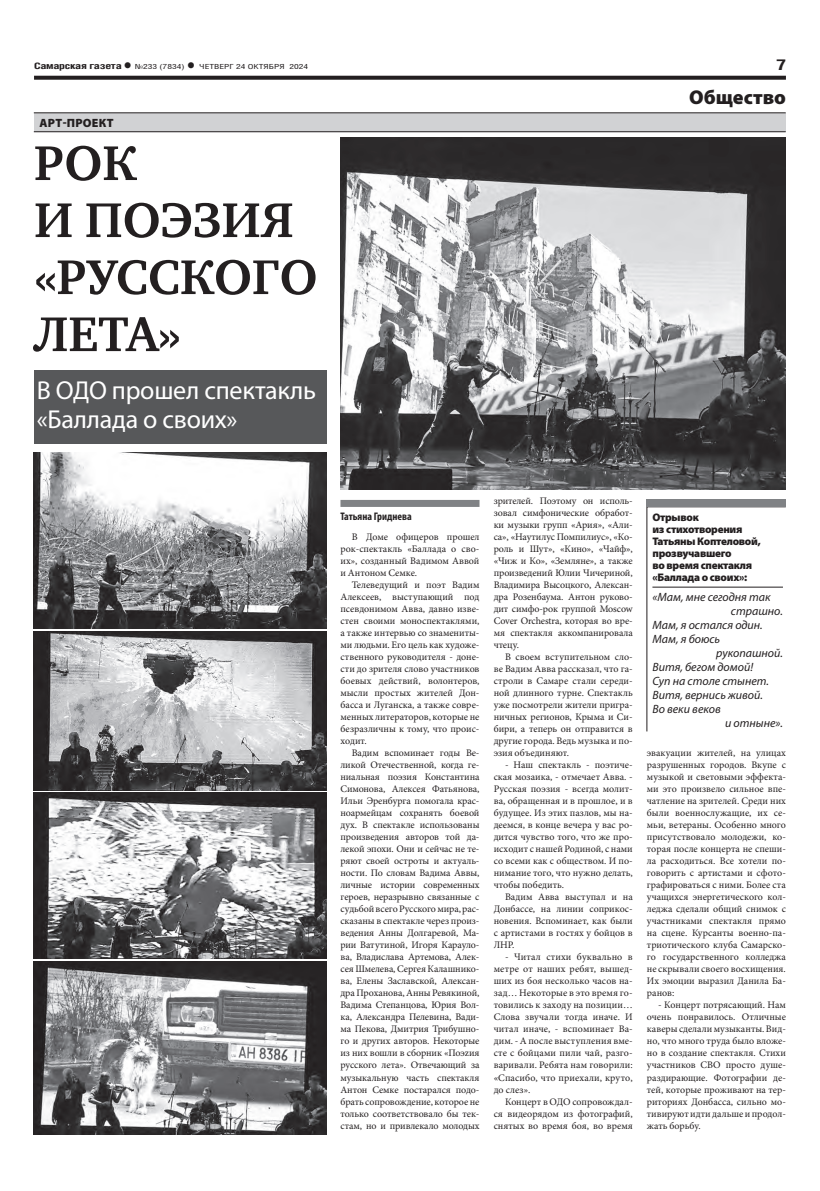
<style>
.page{position:relative;width:820px;height:1191px;background:#fff}
.page>*{position:absolute;margin:0;border:0;box-sizing:border-box;transform-origin:0 0}
.t1{font:700 50px/57px "Charter C";color:#231f20}
.t2{font:26px/29px "Myriad Pro";letter-spacing:-.01em;color:#fff}
.t3{font:900 20px "Myriad Pro";color:#231f20}
.t4{font:700 15px "Helios Cond";color:#231f20;scale:1.4 1}
.t5{font:italic 12px "Myriad Pro";color:#231f20}
.t6{font:900 12px "Myriad Pro";letter-spacing:.02em;color:#231f20}
.t7{font:900 11px/12px "Myriad Pro";letter-spacing:-.025em;color:#231f20}
.t8{font:700 condensed 11px "Myriad Pro";color:#231f20}
.t9{font:10px/12px "Minion Pro";color:#231f20;text-align:justify}
.t10{font:700 9px "Helios Cond";letter-spacing:-.02em;color:#231f20;scale:1.4 1}
.t11{font:7px "Helios Cond";color:#231f20;scale:1.4 1}
.s1{font-size:16px}
.s2{font-weight:700;font-size:16px}
</style>
<div class="page">
<svg style="left:34px;top:76px;width:751px;height:4px;fill:#231f20"></svg>
<div style="left:34px;top:113px;width:751px;height:19px;background:#d1d2d4"></div>
<hr style="left:34px;top:113px;width:751px;height:1px;background:#231f20">
<hr style="left:34px;top:131px;width:751px;height:1px;background:#231f20">
<div style="left:340px;top:500px;width:139px;height:7px;background:#808285"></div>
<div style="left:34px;top:370px;width:292px;height:73px;background:#57585a"></div>
<img style="left:340px;top:137px;width:445px;height:352px">
<svg style="left:646px;top:506px;width:139px;height:225px"></svg>
<div style="left:646px;top:499px;width:139px;height:7px;background:#808285"></div>
<img style="left:34px;top:793px;width:292px;height:165px">
<img style="left:34px;top:632px;width:292px;height:158px">
<img style="left:34px;top:452px;width:292px;height:177px">
<img style="left:34px;top:961px;width:292px;height:173px">
<p class="t10" style="left:34px;top:61px;width:71px">Самарская газета<span class="s1">•</span></p>
<p class="t11" style="left:135px;top:63px;width:125px">№233 (7834) <span class="s2">•</span> ЧЕТВЕРГ 24 ОКТЯБРЯ 2024</p>
<h3 class="t4" style="left:775px;top:55px;width:9px">7</h3>
<h3 class="t3" style="left:688px;top:86px;width:98px">Общество</h3>
<p class="t6" style="left:40px;top:116px;width:75px">АРТ-ПРОЕКТ</p>
<h1 class="t1" style="left:34px;top:135px;width:285px">РОК<br>И ПОЭЗИЯ «РУССКОГО<br>ЛЕТА»</h1>
<h2 class="t2" style="left:37px;top:375px;width:281px">В ОДО прошел спектакль «Баллада о своих»</h2>
<p class="t8" style="left:340px;top:510px;width:73px">Татьяна Гриднева</p>
<p class="t9" style="left:340px;top:531px;width:140px;text-indent:11px">В Доме офицеров прошел рок-спектакль «Баллада о сво&shy;их», созданный Вадимом Аввой и Антоном Семке.</p>
<p class="t9" style="left:340px;top:579px;width:140px;text-indent:11px">Телеведущий и поэт Вадим Алексеев, выступающий под псевдонимом Авва, давно изве&shy;стен своими моноспектаклями, а также интервью со знамениты&shy;ми людьми. Его цель как художе&shy;ственного руководителя - доне&shy;сти до зрителя слово участников боевых действий, волонтеров, мысли простых жителей Дон&shy;басса и Луганска, а также совре&shy;менных литераторов, которые не безразличны к тому, что проис&shy;ходит.</p>
<p class="t9" style="left:340px;top:747px;width:140px;text-indent:11px">Вадим вспоминает годы Ве&shy;ликой Отечественной, когда ге&shy;ниальная поэзия Константина Симонова, Алексея Фатьянова, Ильи Эренбурга помогала крас&shy;ноармейцам сохранять боевой дух. В спектакле использованы произведения авторов той да&shy;лекой эпохи. Они и сейчас не те&shy;ряют своей остроты и актуаль&shy;ности. По словам Вадима Аввы, личные истории современных героев, неразрывно связанные с судьбой всего Русского мира, рас&shy;сказаны в спектакле через произ&shy;ведения Анны Долгаревой, Ма&shy;рии Ватутиной, Игоря Карауло&shy;ва, Владислава Артемова, Алек&shy;сея Шмелева, Сергея Калашнико&shy;ва, Елены Заславской, Алексан&shy;дра Проханова, Анны Ревякиной, Вадима Степанцова, Юрия Вол&shy;ка, Александра Пелевина, Вади&shy;ма Пекова, Дмитрия Трибушно&shy;го и других авторов. Некоторые из них вошли в сборник «Поэzия русского лета». Отвечающий за музыкальную часть спектакля Антон Семке постарался подо&shy;брать сопровождение, которое не только соответствовало бы тек&shy;стам, но и привлекало молодых</p>
<p class="t9" style="left:493px;top:495px;width:140px">зрителей. Поэтому он исполь&shy;зовал симфонические обработ&shy;ки музыки групп «Ария», «Али&shy;са», «Наутилус Помпилиус», «Ко&shy;роль и Шут», «Кино», «Чайф», «Чиж и Ко», «Земляне», а также произведений Юлии Чичериной, Владимира Высоцкого, Алексан&shy;дра Розенбаума. Антон руково&shy;дит симфо-рок группой Moscow Cover Orchestra, которая во вре&shy;мя спектакля аккомпанировала чтецу.</p>
<p class="t9" style="left:493px;top:651px;width:140px;text-indent:11px">В своем вступительном сло&shy;ве Вадим Авва рассказал, что га&shy;строли в Самаре стали середи&shy;ной длинного турне. Спектакль уже посмотрели жители пригра&shy;ничных регионов, Крыма и Си&shy;бири, а теперь он отправится в другие города. Ведь музыка и по&shy;эзия объединяют.</p>
<p class="t9" style="left:493px;top:759px;width:140px;text-indent:11px">- Наш спектакль - поэтиче&shy;ская мозаика, - отмечает Авва. - Русская поэзия - всегда молит&shy;ва, обращенная и в прошлое, и в будущее. Из этих пазлов, мы на&shy;деемся, в конце вечера у вас ро&shy;дится чувство того, что же про&shy;исходит с нашей Родиной, с нами со всеми как с обществом. И по&shy;нимание того, что нужно делать, чтобы победить.</p>
<p class="t9" style="left:493px;top:891px;width:140px;text-indent:11px">Вадим Авва выступал и на Донбассе, на линии соприкос&shy;новения. Вспоминает, как были с артистами в гостях у бойцов в ЛНР.</p>
<p class="t9" style="left:493px;top:951px;width:140px;text-indent:11px">- Читал стихи буквально в метре от наших ребят, вышед&shy;ших из боя несколько часов на&shy;зад… Некоторые в это время го&shy;товились к заходу на позиции… Слова звучали тогда иначе. И читал иначе, - вспоминает Ва&shy;дим. - А после выступления вме&shy;сте с бойцами пили чай, разго&shy;варивали. Ребята нам говорили: «Спасибо, что приехали, круто, до слез».</p>
<p class="t9" style="left:493px;top:1095px;width:140px;text-indent:11px">Концерт в ОДО сопровождал&shy;ся видеорядом из фотографий, снятых во время боя, во время</p>
<p class="t7" style="left:652px;top:511px;width:110px">Отрывок<br>из стихотворения<br>Татьяны Коптеловой, прозвучавшего<br>во время спектакля «Баллада о своих»:</p>
<p class="t5" style="left:652px;top:589px;width:119px">«Мам, мне сегодня так</p>
<p class="t5" style="left:730px;top:603px;width:53px">страшно.</p>
<p class="t5" style="left:652px;top:617px;width:112px">Мам, я остался один.</p>
<p class="t5" style="left:652px;top:631px;width:69px">Мам, я боюсь</p>
<p class="t5" style="left:716px;top:645px;width:68px">рукопашной.</p>
<p class="t5" style="left:652px;top:659px;width:102px">Витя, бегом домой!</p>
<p class="t5" style="left:652px;top:673px;width:118px">Суп на столе стынет.</p>
<p class="t5" style="left:652px;top:687px;width:112px">Витя, вернись живой.</p>
<p class="t5" style="left:652px;top:701px;width:70px">Во веки веков</p>
<p class="t5" style="left:724px;top:715px;width:59px">и отныне».</p>
<p class="t9" style="left:646px;top:747px;width:140px">эвакуации жителей, на улицах разрушенных городов. Вкупе с музыкой и световыми эффекта&shy;ми это произвело сильное впе&shy;чатление на зрителей. Среди них были военнослужащие, их се&shy;мьи, ветераны. Особенно много присутствовало молодежи, ко&shy;торая после концерта не спеши&shy;ла расходиться. Все хотели по&shy;говорить с артистами и сфото&shy;графироваться с ними. Более ста учащихся энергетического кол&shy;леджа сделали общий снимок с участниками спектакля прямо на сцене. Курсанты военно-па&shy;триотического клуба Самарско&shy;го государственного колледжа не скрывали своего восхищения.<br>Их эмоции выразил Данила Ба&shy;ранов:</p>
<p class="t9" style="left:646px;top:999px;width:140px;text-indent:11px">- Концерт потрясающий. Нам очень понравилось. Отличные каверы сделали музыканты. Вид&shy;но, что много труда было вложе&shy;но в создание спектакля. Стихи участников СВО просто душе&shy;раздирающие. Фотографии де&shy;тей, которые проживают на тер&shy;риториях Донбасса, сильно мо&shy;тивируют идти дальше и продол&shy;жать борьбу.</p>
</div>
